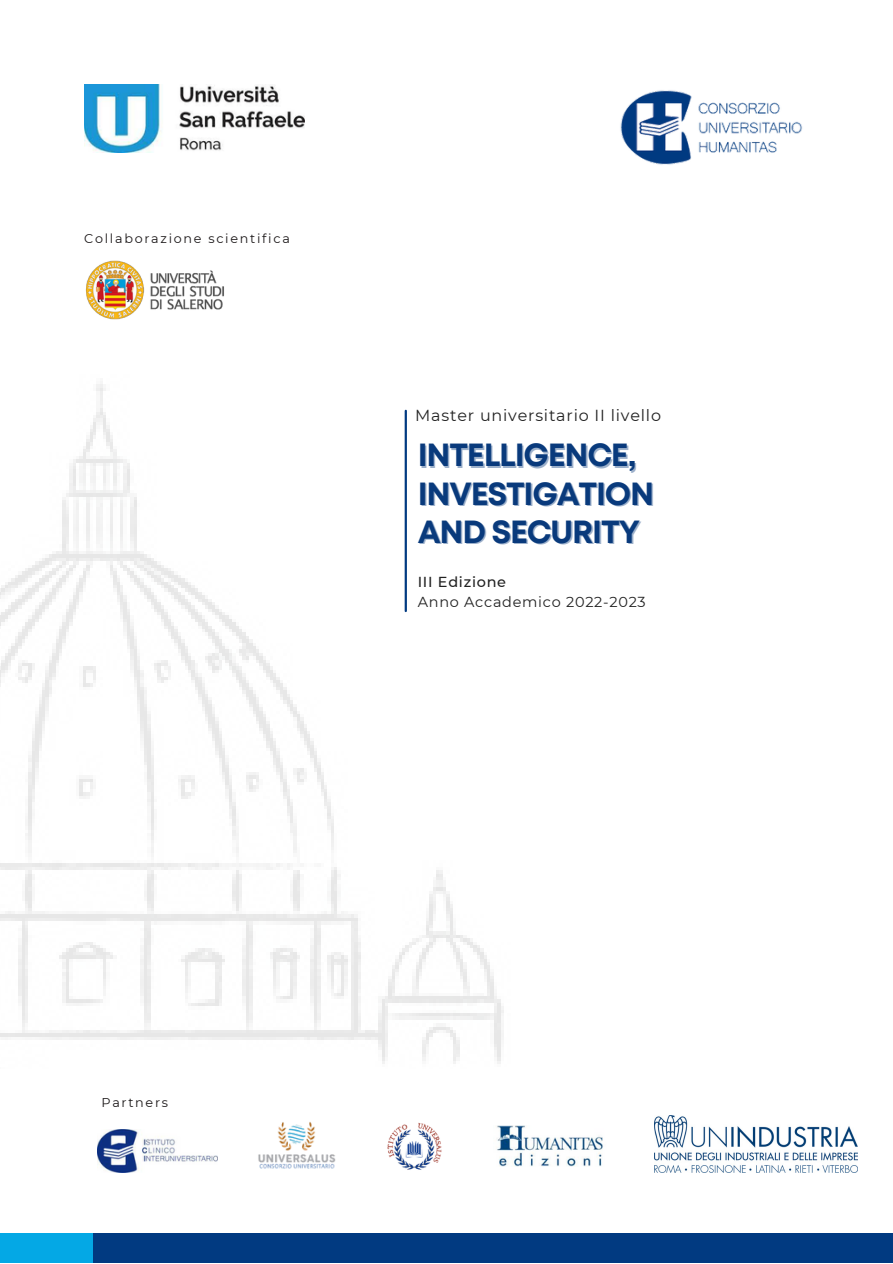
<style>
.page{position:relative;width:893px;height:1264px;background:#fff}
.page>*{position:absolute;margin:0;border:0;box-sizing:border-box;transform-origin:0 0}
.t1{font:700 31.95px/38.2px "Mont";letter-spacing:-.035em;color:#093a7c}
.t2{font:15.9px "Montserrat";letter-spacing:.05em;color:#222}
.t3{font:14.4px "Montserrat";letter-spacing:.05em;color:#222}
.t4{font:500 14.4px "Montserrat";letter-spacing:.05em;color:#222}
.t5{font:12.75px "Montserrat";letter-spacing:.135em;color:#1b1718}
</style>
<div class="page">
<img style="left:0;top:384px;width:504px;height:680px">
<img style="left:97px;top:1129px;width:120px;height:43px">
<div style="left:49px;top:1232px;width:843px;height:30px;background:#013a81"></div>
<div style="left:0;top:1232px;width:93px;height:30px;background:#04a8e5"></div>
<hr style="left:404px;top:411px;width:3px;height:200px;background:#013a81">
<img style="left:258px;top:1122px;width:78px;height:47px">
<img style="left:387px;top:1122px;width:55px;height:47px">
<img style="left:497px;top:1125px;width:106px;height:41px">
<img style="left:620px;top:90px;width:183px;height:75px">
<img style="left:84px;top:85px;width:221px;height:67px">
<img style="left:86px;top:260px;width:138px;height:59px">
<img style="left:654px;top:1115px;width:203px;height:57px">
<p class="t5" style="left:84px;top:230px;width:207px">Collaborazione scientifica</p>
<p class="t2" style="left:415px;top:405px;width:247px">Master universitario II livello</p>
<p class="t1" style="left:417px;top:438px;width:238px">INTELLIGENCE,<br>INVESTIGATION</p>
<p class="t1" style="left:417px;top:515px;width:224px">AND SECURITY</p>
<p class="t4" style="left:417px;top:572px;width:90px">III Edizione</p>
<p class="t3" style="left:417px;top:593px;width:229px">Anno Accademico 2022-2023</p>
<p class="t5" style="left:101px;top:1094px;width:68px">Partners</p>
</div>
